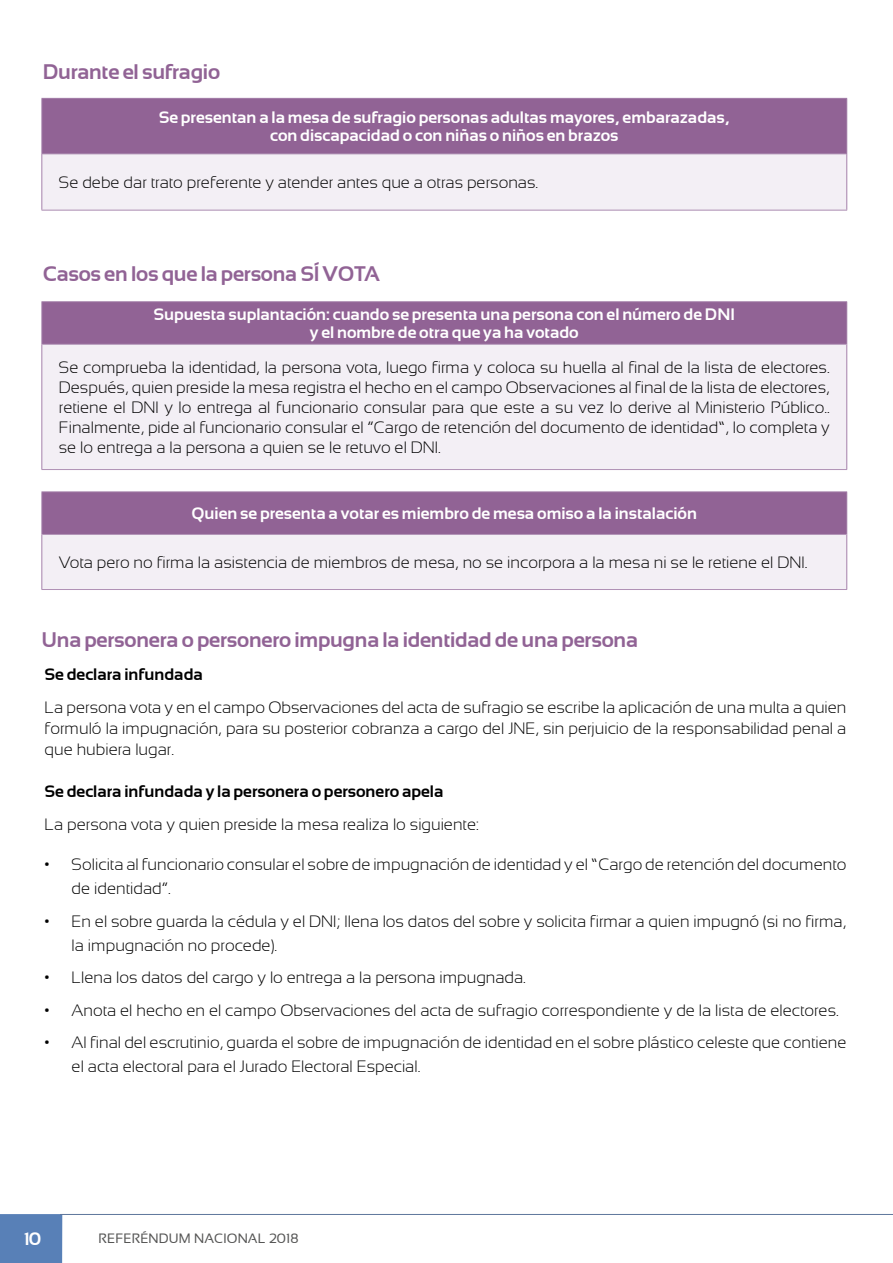
<style>
.page{position:relative;width:893px;height:1263px;background:#fff}
.page>*{position:absolute;margin:0;border:0;box-sizing:border-box;transform-origin:0 0}
.t1{font:700 21px "Sansation";letter-spacing:-.01em;color:#916395}
.t2{font:700 18px "Sansation";color:#fff}
.t3{font:300 16.5px/19.8px "Sansation";color:#000}
.t4{font:700 16.5px/18px "Sansation";color:#fff;text-align:center}
.t5{font:700 16.5px "Sansation";color:#000}
.t6{font:13.5px "Sansation";letter-spacing:.01em;color:#565655}
</style>
<div class="page">
<div style="left:0;top:1214px;width:62px;height:49px;background:#5880b7"></div>
<hr style="left:60px;top:1214px;width:833px;height:1px;background:#5e779c">
<div style="left:42px;top:302px;width:805px;height:42px;background:#916395"></div>
<div style="left:42px;top:344px;width:805px;height:125px;background:#f3eff5"></div>
<hr style="left:41px;top:302px;width:1px;height:42px;background:#a581aa">
<hr style="left:41px;top:344px;width:1px;height:125px;background:#a581aa">
<hr style="left:41px;top:301px;width:806px;height:1px;background:#a581aa">
<hr style="left:846px;top:302px;width:1px;height:42px;background:#a581aa">
<hr style="left:846px;top:344px;width:1px;height:125px;background:#a581aa">
<hr style="left:42px;top:344px;width:804px;height:1px;background:#b091b5">
<hr style="left:41px;top:469px;width:806px;height:1px;background:#b091b5">
<div style="left:42px;top:492px;width:805px;height:42px;background:#916395"></div>
<div style="left:42px;top:534px;width:805px;height:55px;background:#f3eff5"></div>
<hr style="left:41px;top:492px;width:1px;height:42px;background:#a581aa">
<hr style="left:41px;top:534px;width:1px;height:55px;background:#a581aa">
<hr style="left:41px;top:491px;width:806px;height:1px;background:#a581aa">
<hr style="left:846px;top:492px;width:1px;height:42px;background:#a581aa">
<hr style="left:846px;top:534px;width:1px;height:55px;background:#a581aa">
<hr style="left:42px;top:534px;width:804px;height:1px;background:#b091b5">
<hr style="left:41px;top:589px;width:806px;height:1px;background:#b091b5">
<div style="left:42px;top:98px;width:805px;height:56px;background:#916395"></div>
<div style="left:42px;top:154px;width:805px;height:56px;background:#f3eff5"></div>
<hr style="left:41px;top:99px;width:1px;height:55px;background:#a581aa">
<hr style="left:41px;top:154px;width:1px;height:56px;background:#a581aa">
<hr style="left:41px;top:98px;width:806px;height:1px;background:#a581aa">
<hr style="left:846px;top:99px;width:1px;height:55px;background:#a581aa">
<hr style="left:846px;top:154px;width:1px;height:56px;background:#a581aa">
<hr style="left:42px;top:153px;width:804px;height:1px;background:#b091b5">
<hr style="left:41px;top:210px;width:806px;height:1px;background:#b091b5">
<p class="t1" style="left:43px;top:60px;width:179px">Durante el sufragio</p>
<p class="t4" style="left:159px;top:108px;width:572px">Se presentan a la mesa de sufragio personas adultas mayores, embarazadas, con discapacidad o con niñas o niños en brazos</p>
<p class="t3" style="left:59px;top:172px;width:481px">Se debe dar trato preferente y atender antes que a otras personas.</p>
<p class="t1" style="left:43px;top:262px;width:339px">Casos en los que la persona SÍ VOTA</p>
<p class="t4" style="left:154px;top:305px;width:583px">Supuesta suplantación: cuando se presenta una persona con el número de DNI y el nombre de otra que ya ha votado</p>
<p class="t3" style="left:59px;top:358px;width:772px;text-align:justify">Se comprueba la identidad, la persona vota, luego firma y coloca su huella al final de la lista de electores.<br>Después, quien preside la mesa registra el hecho en el campo Observaciones al final de la lista de electores, retiene el DNI y lo entrega al funcionario consular para que este a su vez lo derive al Ministerio Público..<br>Finalmente, pide al funcionario consular el “Cargo de retención del documento de identidad”, lo completa y se lo entrega a la persona a quien se le retuvo el DNI.</p>
<p class="t4" style="left:192px;top:504px;width:507px">Quien se presenta a votar es miembro de mesa omiso a la instalación</p>
<p class="t3" style="left:59px;top:552px;width:750px">Vota pero no firma la asistencia de miembros de mesa, no se incorpora a la mesa ni se le retiene el DNI.</p>
<p class="t1" style="left:41px;top:628px;width:598px">Una personera o personero impugna la identidad de una persona</p>
<p class="t5" style="left:45px;top:665px;width:160px">Se declara infundada</p>
<p class="t3" style="left:45px;top:697px;width:803px;line-height:21px;text-align:justify">La persona vota y en el campo Observaciones del acta de sufragio se escribe la aplicación de una multa a quien formuló la impugnación, para su posterior cobranza a cargo del JNE, sin perjuicio de la responsabilidad penal a que hubiera lugar.</p>
<p class="t5" style="left:45px;top:782px;width:400px">Se declara infundada y la personera o personero apela</p>
<p class="t3" style="left:45px;top:814px;width:436px">La persona vota y quien preside la mesa realiza lo siguiente:</p>
<p class="t3" style="left:72px;top:852px;width:776px;line-height:24px;text-indent:-27px">• Solicita al funcionario consular el sobre de impugnación de identidad y el ”Cargo de retención del documento de identidad“.</p>
<p class="t3" style="left:72px;top:909px;width:776px;line-height:24px;text-indent:-27px">• En el sobre guarda la cédula y el DNI; llena los datos del sobre y solicita firmar a quien impugnó (si no firma, la impugnación no procede).</p>
<p class="t3" style="left:45px;top:968px;width:483px">• Llena los datos del cargo y lo entrega a la persona impugnada.</p>
<p class="t3" style="left:45px;top:1000px;width:796px">• Anota el hecho en el campo Observaciones del acta de sufragio correspondiente y de la lista de electores.</p>
<p class="t3" style="left:72px;top:1030px;width:776px;line-height:24px;text-indent:-27px">• Al final del escrutinio, guarda el sobre de impugnación de identidad en el sobre plástico celeste que contiene el acta electoral para el Jurado Electoral Especial.</p>
<p class="t2" style="left:24px;top:1228px;width:19px">10</p>
<p class="t6" style="left:99px;top:1231px;width:202px">REFERÉNDUM NACIONAL 2018</p>
</div>
